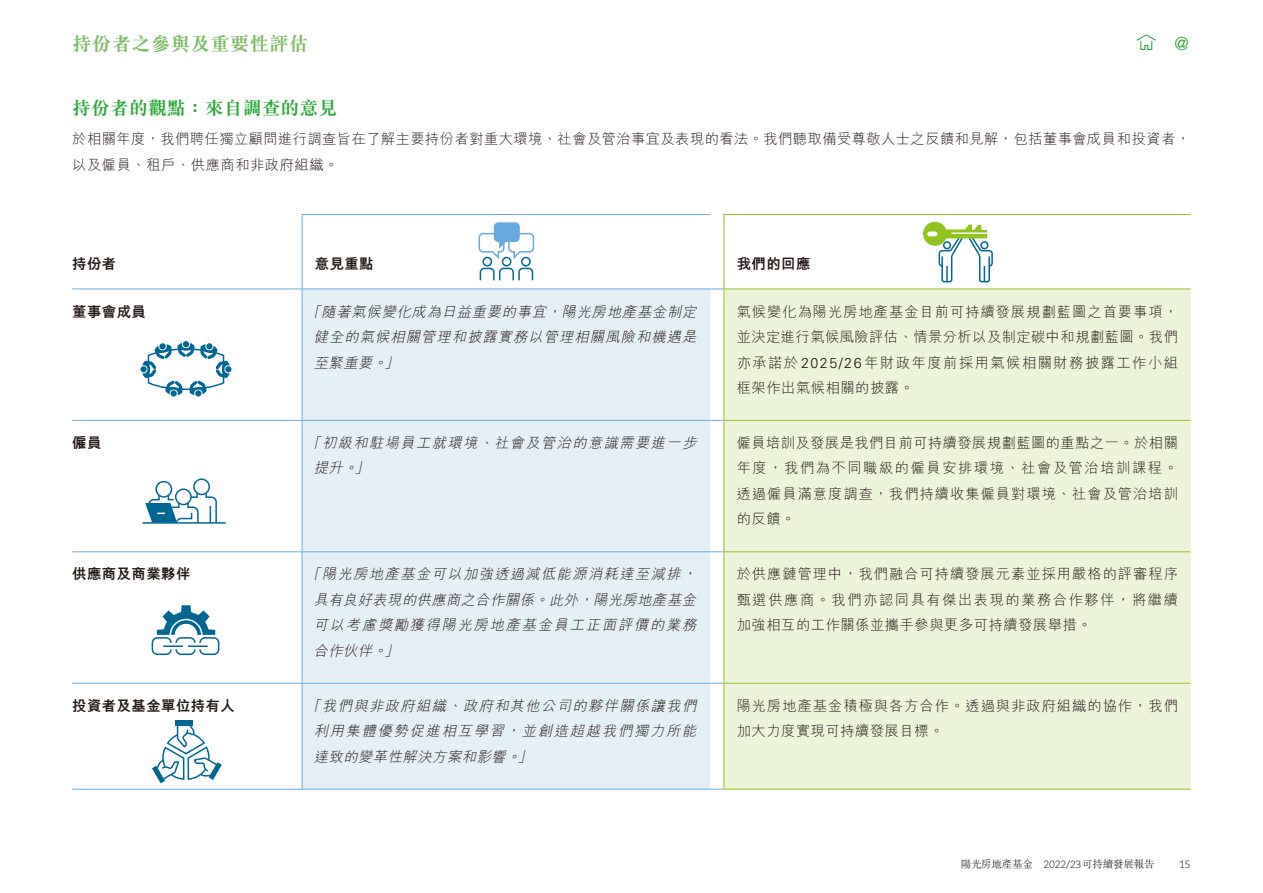
<style>
.page{position:relative;width:1263px;height:893px;background:#fff}
.page>*{position:absolute;margin:0;border:0;box-sizing:border-box;transform-origin:0 0}
.t1{font:700 19.5px "M Sung HK";letter-spacing:.01em;color:#7abc63}
.t2{font:700 18.75px "M Sung HK";letter-spacing:.01em;color:#2ba839}
.t3{font:300 18px "Univers LT Std";color:#2ba839}
.t4{font:300 14.25px/25.5px "M Hei HK";letter-spacing:.04em;color:#231916;text-align:justify}
.t5{font:italic 300 14.25px/25.5px "M Hei HK";color:#231916;text-align:justify}
.t6{font:300 14.25px/25.5px "M Hei HK";letter-spacing:.07em;color:#231916}
.t7{font:800 14.25px "M Hei HK";letter-spacing:.04em;color:#231916}
.t8{font:300 10.5px "M Sung HK";letter-spacing:-.02em;color:#231916}
.t9{font:300 10.5px "Caecilia LT Std";color:#231916}
.s1{font-family:"Univers LT Std"}
.s2{font-family:"Caecilia LT Std"}
</style>
<div class="page">
<svg style="left:1136px;top:34px;width:20px;height:16px"></svg>
<div style="left:303px;top:290px;width:407px;height:499px;background:#e4eff6"></div>
<div style="left:725px;top:290px;width:466px;height:499px;background:#ecf4d9"></div>
<hr style="left:724px;top:289px;width:467px;height:1px;background:#8fc41f">
<hr style="left:724px;top:420px;width:467px;height:1px;background:#8fc41f">
<hr style="left:724px;top:551px;width:467px;height:1px;background:#8fc41f">
<hr style="left:724px;top:683px;width:467px;height:1px;background:#8fc41f">
<hr style="left:724px;top:789px;width:467px;height:1px;background:#8fc41f">
<hr style="left:72px;top:289px;width:230px;height:1px;background:#6ad">
<hr style="left:302px;top:289px;width:408px;height:1px;background:#6ad">
<hr style="left:72px;top:420px;width:230px;height:1px;background:#6ad">
<hr style="left:302px;top:420px;width:408px;height:1px;background:#6ad">
<hr style="left:72px;top:551px;width:230px;height:1px;background:#6ad">
<hr style="left:302px;top:551px;width:408px;height:1px;background:#6ad">
<hr style="left:72px;top:683px;width:230px;height:1px;background:#6ad">
<hr style="left:302px;top:683px;width:408px;height:1px;background:#6ad">
<hr style="left:72px;top:789px;width:230px;height:1px;background:#6ad">
<hr style="left:302px;top:789px;width:408px;height:1px;background:#6ad">
<svg style="left:710px;top:214px;width:14px;height:576px"></svg>
<hr style="left:302px;top:214px;width:408px;height:1px;background:#6ad">
<hr style="left:302px;top:215px;width:1px;height:74px;background:#6ad">
<hr style="left:302px;top:289px;width:1px;height:131px;background:#6ad">
<hr style="left:302px;top:421px;width:1px;height:130px;background:#6ad">
<hr style="left:302px;top:552px;width:1px;height:131px;background:#6ad">
<hr style="left:302px;top:684px;width:1px;height:105px;background:#6ad">
<hr style="left:724px;top:214px;width:467px;height:1px;background:#8fc41f">
<hr style="left:724px;top:215px;width:1px;height:74px;background:#8fc41f">
<hr style="left:724px;top:289px;width:1px;height:131px;background:#8fc41f">
<hr style="left:724px;top:421px;width:1px;height:130px;background:#8fc41f">
<hr style="left:724px;top:552px;width:1px;height:131px;background:#8fc41f">
<hr style="left:724px;top:684px;width:1px;height:105px;background:#8fc41f">
<div style="left:175px;top:721px;width:18px;height:5px;background:#006794"></div>
<svg style="left:152px;top:726px;width:70px;height:57px"></svg>
<svg style="left:478px;top:222px;width:57px;height:39px"></svg>
<div style="left:482px;top:257px;width:10px;height:9px;border:2px solid #006794;border-radius:50%"></div>
<div style="left:502px;top:257px;width:9px;height:9px;border:2px solid #006794;border-radius:50%"></div>
<div style="left:521px;top:257px;width:10px;height:9px;border:2px solid #006794;border-radius:50%"></div>
<svg style="left:479px;top:267px;width:55px;height:14px"></svg>
<svg style="left:923px;top:222px;width:70px;height:61px"></svg>
<svg style="left:140px;top:341px;width:92px;height:56px"></svg>
<hr style="left:142px;top:522px;width:84px;height:2px;background:#006794">
<div style="left:175px;top:488px;width:17px;height:17px;border:2px solid #006794;border-radius:50%"></div>
<div style="left:193px;top:478px;width:17px;height:17px;border:2px solid #006794;border-radius:50%"></div>
<svg style="left:205px;top:492px;width:13px;height:32px"></svg>
<div style="left:155px;top:481px;width:17px;height:17px;border:2px solid #006794;border-radius:50%"></div>
<svg style="left:144px;top:492px;width:55px;height:32px"></svg>
<div style="left:152px;top:637px;width:20px;height:18px;border:2px solid #006794;border-radius:5px"></div>
<div style="left:199px;top:637px;width:20px;height:18px;border:2px solid #006794;border-radius:5px"></div>
<svg style="left:157px;top:605px;width:58px;height:51px"></svg>
<h1 class="t1" style="left:72px;top:34px;width:238px">持份者之參與及重要性評估</h1>
<p class="t3" style="left:1174px;top:33px;width:16px">@</p>
<h2 class="t2" style="left:72px;top:98px;width:266px">持份者的觀點：來自調查的意見</h2>
<p class="t4" style="left:72px;top:126px;width:1120px">於相關年度，我們聘任獨立顧問進行調查旨在了解主要持份者對重大環境、社會及管治事宜及表現的看法。我們聽取備受尊敬人士之反饋和見解，包括董事會成員和投資者，以及僱員、租戶、供應商和非政府組織。</p>
<p class="t7" style="left:72px;top:257px;width:45px">持份者</p>
<p class="t7" style="left:315px;top:257px;width:60px">意見重點</p>
<p class="t7" style="left:737px;top:257px;width:75px">我們的回應</p>
<p class="t7" style="left:72px;top:304px;width:75px">董事會成員</p>
<p class="t5" style="left:314px;top:298px;width:387px;text-indent:-7px">「隨著氣候變化成為日益重要的事宜，陽光房地產基金制定健全的氣候相關管理和披露實務以管理相關風險和機遇是至緊重要。」</p>
<p class="t4" style="left:737px;top:298px;width:443px">氣候變化為陽光房地產基金目前可持續發展規劃藍圖之首要事項，並決定進行氣候風險評估、情景分析以及制定碳中和規劃藍圖。我們亦承諾於<span class="s1">2025/26</span>年財政年度前採用氣候相關財務披露工作小組框架作出氣候相關的披露。</p>
<p class="t7" style="left:72px;top:436px;width:31px">僱員</p>
<p class="t5" style="left:314px;top:430px;width:387px;text-indent:-7px">「初級和駐場員工就環境、社會及管治的意識需要進一步提升。」</p>
<p class="t4" style="left:737px;top:430px;width:443px">僱員培訓及發展是我們目前可持續發展規劃藍圖的重點之一。於相關年度，我們為不同職級的僱員安排環境、社會及管治培訓課程。透過僱員滿意度調查，我們持續收集僱員對環境、社會及管治培訓的反饋。</p>
<p class="t7" style="left:72px;top:567px;width:119px">供應商及商業夥伴</p>
<p class="t5" style="left:314px;top:561px;width:387px;text-indent:-7px">「陽光房地產基金可以加強透過減低能源消耗達至減排，具有良好表現的供應商之合作關係。此外，陽光房地產基金可以考慮獎勵獲得陽光房地產基金員工正面評價的業務合作伙伴。」</p>
<p class="t4" style="left:737px;top:561px;width:443px">於供應鏈管理中，我們融合可持續發展元素並採用嚴格的評審程序甄選供應商。我們亦認同具有傑出表現的業務合作夥伴，將繼續加強相互的工作關係並攜手參與更多可持續發展舉措。</p>
<p class="t7" style="left:72px;top:698px;width:164px">投資者及基金單位持有人</p>
<p class="t5" style="left:314px;top:693px;width:387px;text-indent:-7px">「我們與非政府組織、政府和其他公司的夥伴關係讓我們利用集體優勢促進相互學習，並創造超越我們獨力所能達致的變革性解決方案和影響。」</p>
<p class="t6" style="left:737px;top:693px;width:443px">陽光房地產基金積極與各方合作。透過與非政府組織的協作，我們加大力度實現可持續發展目標。</p>
<p class="t8" style="left:961px;top:857px;width:195px">陽光房地產基金 <span class="s2">2022/23</span>可持續發展報告</p>
<p class="t9" style="left:1179px;top:858px;width:13px">15</p>
</div>
